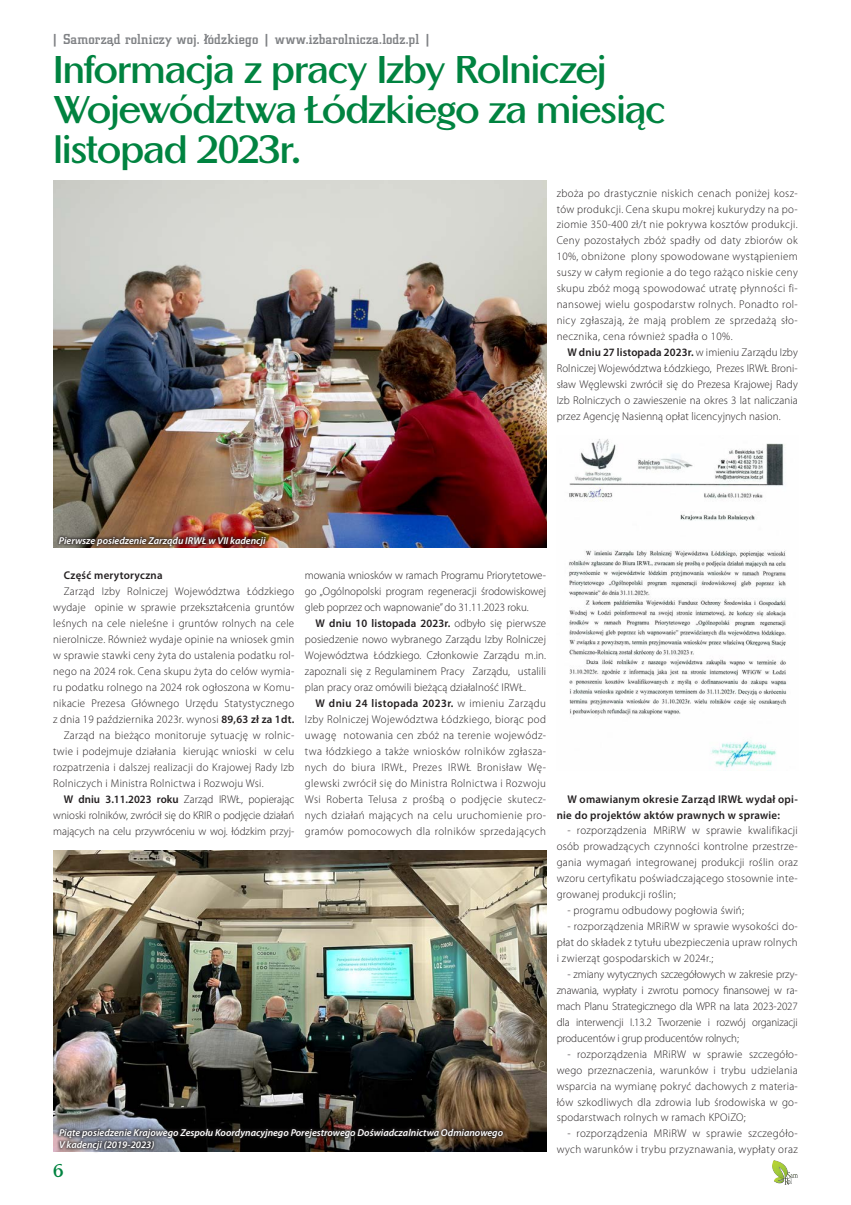
<style>
.page{position:relative;width:851px;height:1205px;background:#fff}
.page>*{position:absolute;margin:0;border:0;box-sizing:border-box;transform-origin:0 0}
.t1{font:700 37.5px/40px "Altrincham";letter-spacing:-.04em;color:#008340}
.t2{font:700 17.5px "Altrincham";color:#008340}
.t3{font:500 15px "City DEE";letter-spacing:.01em;color:#808285}
.t4{font:300 11.25px/16px "Myriad Pro";letter-spacing:.025em;color:#231f20;text-align:justify}
.t5{font:300 11.25px "Myriad Pro";color:#231f20}
.t6{font:600 11.25px/16px "Myriad Pro";letter-spacing:.025em;color:#231f20}
.t7{font:italic 600 10px/12px "Myriad Pro";color:#fff}
.s1{font-weight:600}
</style>
<div class="page">
<img style="left:772px;top:1160px;width:25px;height:24px">
<svg style="left:203px;top:35px;width:6px;height:6px"></svg>
<img style="left:53px;top:850px;width:493px;height:302px">
<img style="left:53px;top:181px;width:493px;height:366px">
<div style="left:55px;top:533px;width:214px;height:17px;background:#231f20;opacity:.75"></div>
<div style="left:56px;top:1125px;width:450px;height:28px;background:#231f20;opacity:.75"></div>
<img style="left:569px;top:439px;width:218px;height:329px">
<h3 class="t3" style="left:51px;top:31px;width:381px">| Samorzad rolniczy woj. lódzkiego | www.izbarolnicza.lodz.pl |</h3>
<h1 class="t1" style="left:53px;top:49px;width:614px">Informacja z pracy Izby Rolniczej<br>Województwa Łódzkiego za miesiąc listopad 2023r.</h1>
<p class="t4" style="left:556px;top:185px;width:242px">zboża po drastycznie niskich cenach poniżej kosz&shy;tów produkcji. Cena skupu mokrej kukurydzy na po&shy;ziomie 350-400 zł/t nie pokrywa kosztów produkcji.<br>Ceny pozostałych zbóż spadły od daty zbiorów ok 10%, obniżone plony spowodowane wystąpieniem suszy w całym regionie a do tego rażąco niskie ceny skupu zbóż mogą spowodować utratę płynności fi&shy;nansowej wielu gospodarstw rolnych. Ponadto rol&shy;nicy zgłaszają, że mają problem ze sprzedażą sło&shy;necznika, cena również spadła o 10%.</p>
<p class="t4" style="left:556px;top:344px;width:242px;text-indent:11px"><span class="s1">W dniu 27 listopada 2023r.</span> w imieniu Zarządu Izby Rolniczej Województwa Łódzkiego, Prezes IRWŁ Broni&shy;sław Węglewski zwrócił się do Prezesa Krajowej Rady Izb Rolniczych o zawieszenie na okres 3 lat naliczania przez Agencję Nasienną opłat licencyjnych nasion.</p>
<p class="t7" style="left:59px;top:534px;width:208px">Pierwsze posiedzenie Zarządu IRWŁ w VII kadencji</p>
<p class="t6" style="left:64px;top:567px;width:100px">Część merytoryczna</p>
<p class="t4" style="left:64px;top:584px;width:232px">Zarząd Izby Rolniczej Województwa Łódzkiego</p>
<p class="t4" style="left:53px;top:600px;width:242px">wydaje opinie w sprawie przekształcenia gruntów</p>
<p class="t4" style="left:53px;top:616px;width:242px">leśnych na cele nieleśne i gruntów rolnych na cele</p>
<p class="t4" style="left:53px;top:632px;width:242px">nierolnicze. Również wydaje opinie na wniosek gmin</p>
<p class="t4" style="left:53px;top:647px;width:242px">w sprawie stawki ceny żyta do ustalenia podatku rol-</p>
<p class="t4" style="left:53px;top:663px;width:242px">nego na 2024 rok. Cena skupu żyta do celów wymia-</p>
<p class="t4" style="left:53px;top:679px;width:242px">ru podatku rolnego na 2024 rok ogłoszona w Komu-</p>
<p class="t4" style="left:53px;top:695px;width:242px">nikacie Prezesa Głównego Urzędu Statystycznego</p>
<p class="t4" style="left:53px;top:711px;width:242px">z dnia 19 października 2023r. wynosi <span class="s1">89,63 zł za 1dt.</span></p>
<p class="t4" style="left:64px;top:727px;width:232px">Zarząd na bieżąco monitoruje sytuację w rolnic-</p>
<p class="t4" style="left:53px;top:743px;width:242px">twie i podejmuje działania kierując wnioski w celu</p>
<p class="t4" style="left:53px;top:759px;width:242px">rozpatrzenia i dalszej realizacji do Krajowej Rady Izb</p>
<p class="t4" style="left:53px;top:775px;width:212px">Rolniczych i Ministra Rolnictwa i Rozwoju Wsi.</p>
<p class="t5" style="left:64px;top:793px;width:232px"><span class="s1">W dniu 3.11.2023 roku</span> Zarząd IRWŁ, popierając</p>
<p class="t5" style="left:53px;top:809px;width:242px">wnioski rolników, zwrócił się do KRIR o podjęcie działań</p>
<p class="t5" style="left:53px;top:824px;width:242px">mających na celu przywróceniu w woj. łódzkim przyj-</p>
<p class="t4" style="left:305px;top:568px;width:242px">mowania wniosków w ramach Programu Priorytetowe&shy;go „Ogólnopolski program regeneracji środowiskowej gleb poprzez och wapnowanie” do 31.11.2023 roku.</p>
<p class="t4" style="left:305px;top:616px;width:242px;text-indent:11px"><span class="s1">W dniu 10 listopada 2023r.</span> odbyło się pierwsze posiedzenie nowo wybranego Zarządu Izby Rolniczej Województwa Łódzkiego. Członkowie Zarządu m.in. zapoznali się z Regulaminem Pracy Zarządu, ustalili plan pracy oraz omówili bieżącą działalność IRWŁ.</p>
<p class="t4" style="left:305px;top:695px;width:242px;text-indent:11px"><span class="s1">W dniu 24 listopada 2023r.</span> w imieniu Zarządu Izby Rolniczej Województwa Łódzkiego, biorąc pod uwagę notowania cen zbóż na terenie wojewódz&shy;twa łódzkiego a także wniosków rolników zgłasza&shy;nych do biura IRWŁ, Prezes IRWŁ Bronisław Wę&shy;glewski zwrócił się do Ministra Rolnictwa i Rozwoju Wsi Roberta Telusa z prośbą o podjęcie skutecz&shy;nych działań mających na celu uruchomienie pro&shy;gramów pomocowych dla rolników sprzedających</p>
<p class="t7" style="left:59px;top:1126px;width:445px">Piąte posiedzenie Krajowego Zespołu Koordynacyjnego Porejestrowego Doświadczalnictwa Odmianowego<br>V kadencji (2019-2023)</p>
<h2 class="t2" style="left:53px;top:1160px;width:12px">6</h2>
<p class="t6" style="left:556px;top:790px;width:242px;text-indent:11px">W omawianym okresie Zarząd IRWŁ wydał opi&shy;nie do projektów aktów prawnych w sprawie:</p>
<p class="t4" style="left:556px;top:823px;width:242px;text-indent:11px">- rozporządzenia MRiRW w sprawie kwalifikacji osób prowadzących czynności kontrolne przestrze&shy;gania wymagań integrowanej produkcji roślin oraz wzoru certyfikatu poświadczającego stosownie inte&shy;growanej produkcji roślin;</p>
<p class="t4" style="left:567px;top:902px;width:178px">- programu odbudowy pogłowia świń;</p>
<p class="t4" style="left:556px;top:918px;width:242px;text-indent:11px">- rozporządzenia MRiRW w sprawie wysokości do&shy;płat do składek z tytułu ubezpieczenia upraw rolnych i zwierząt gospodarskich w 2024r.;</p>
<p class="t4" style="left:556px;top:966px;width:242px;text-indent:11px">- zmiany wytycznych szczegółowych w zakresie przy&shy;znawania, wypłaty i zwrotu pomocy finansowej w ra&shy;mach Planu Strategicznego dla WPR na lata 2023-2027 dla interwencji I.13.2 Tworzenie i rozwój organizacji producentów i grup producentów rolnych;</p>
<p class="t4" style="left:556px;top:1046px;width:242px;text-indent:11px">- rozporządzenia MRiRW w sprawie szczegóło&shy;wego przeznaczenia, warunków i trybu udzielania wsparcia na wymianę pokryć dachowych z materia&shy;łów szkodliwych dla zdrowia lub środowiska w go&shy;spodarstwach rolnych w ramach KPOiZO;</p>
<p class="t4" style="left:556px;top:1126px;width:242px;text-align:right">- rozporządzenia MRiRW w sprawie szczegóło&shy;wych warunków i trybu przyznawania, wypłaty oraz</p>
</div>
